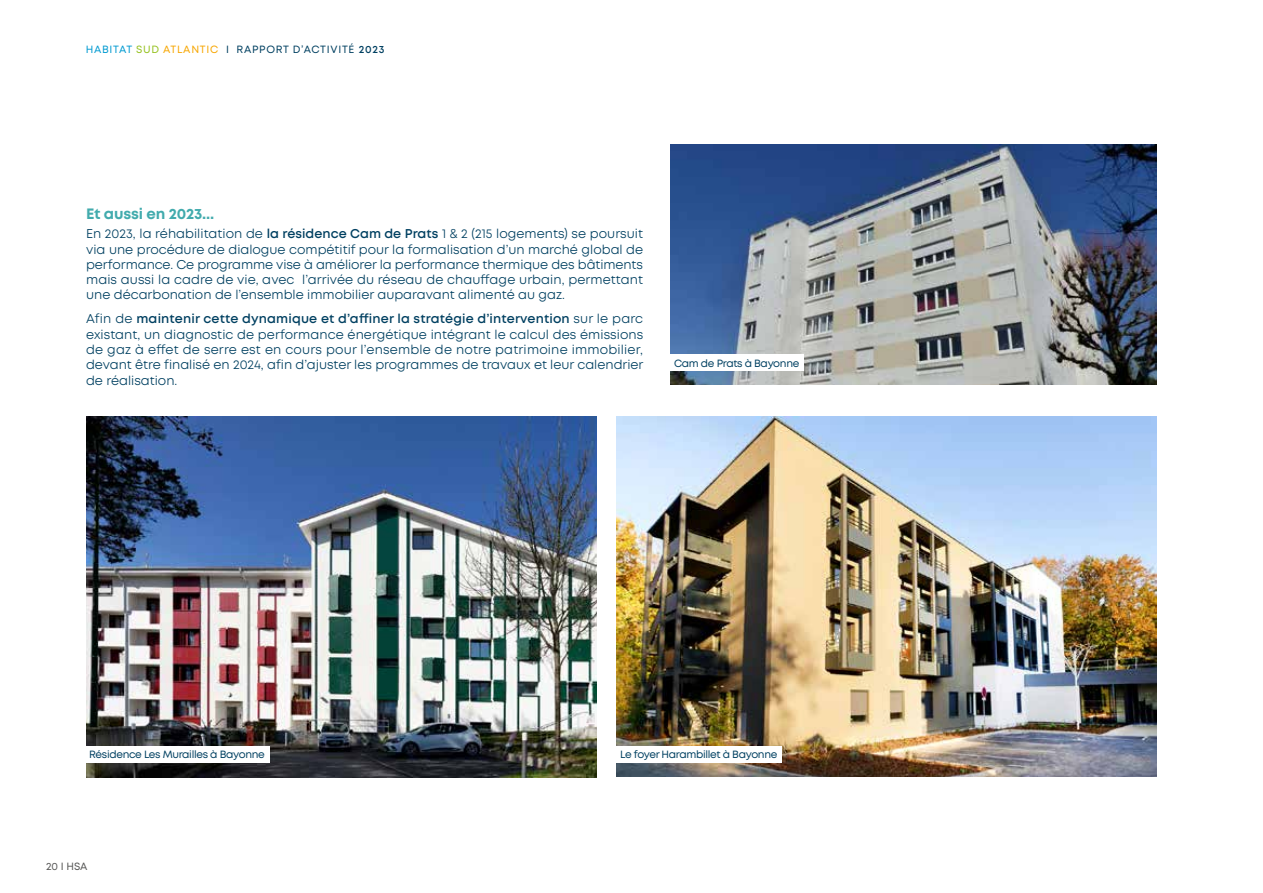
<style>
.page{position:relative;width:1263px;height:893px;background:#fff}
.page>*{position:absolute;margin:0;border:0;box-sizing:border-box;transform-origin:0 0}
.t1{font:700 15px "Mont";letter-spacing:-.01em;color:#42abad}
.t2{font:12.75px/15.3px "Mont";color:#004061;text-align:justify}
.t3{font:10.5px "Mont";letter-spacing:-.03em;color:#004061}
.t4{font:10.5px "Mont";letter-spacing:.07em;color:#004061}
.t5{font:10.5px "Mont";color:#575756}
.s1{color:#009ad1}
.s2{color:#95c11f}
.s3{color:#f7a600}
.s4{font-weight:600}
</style>
<div class="page">
<img style="left:671px;top:144px;width:486px;height:240px">
<img style="left:86px;top:417px;width:510px;height:360px">
<img style="left:616px;top:417px;width:541px;height:360px">
<div style="left:85px;top:746px;width:184px;height:16px;background:#fff"></div>
<div style="left:616px;top:746px;width:166px;height:16px;background:#fff"></div>
<div style="left:670px;top:354px;width:134px;height:17px;background:#fff"></div>
<p class="t4" style="left:86px;top:42px;width:300px"><span class="s1">HABITAT</span> <span class="s2">SUD</span> <span class="s3">ATLANTIC</span> I RAPPORT D’ACTIVITÉ <span class="s4">2023</span></p>
<p class="t1" style="left:86px;top:204px;width:130px">Et aussi en 2023...</p>
<p class="t2" style="left:86px;top:226px;width:559px">En 2023, la réhabilitation de <span class="s4">la résidence Cam de Prats</span> 1 &amp; 2 (215 logements) se poursuit via une procédure de dialogue compétitif pour la formalisation d’un marché global de performance. Ce programme vise à améliorer la performance thermique des bâtiments mais aussi la cadre de vie, avec l’arrivée du réseau de chauffage urbain, permettant une décarbonation de l’ensemble immobilier auparavant alimenté au gaz.</p>
<p class="t2" style="left:86px;top:311px;width:559px">Afin de <span class="s4">maintenir cette dynamique et d’affiner la stratégie d’intervention</span> sur le parc existant, un diagnostic de performance énergétique intégrant le calcul des émissions de gaz à effet de serre est en cours pour l’ensemble de notre patrimoine immobilier, devant être finalisé en 2024, afin d’ajuster les programmes de travaux et leur calendrier de réalisation.</p>
<p class="t3" style="left:674px;top:356px;width:127px">Cam de Prats à Bayonne</p>
<p class="t3" style="left:89px;top:748px;width:177px">Résidence Les Murailles à Bayonne</p>
<p class="t3" style="left:620px;top:748px;width:159px">Le foyer Harambillet à Bayonne</p>
<p class="t5" style="left:46px;top:860px;width:43px">20 I HSA</p>
</div>
